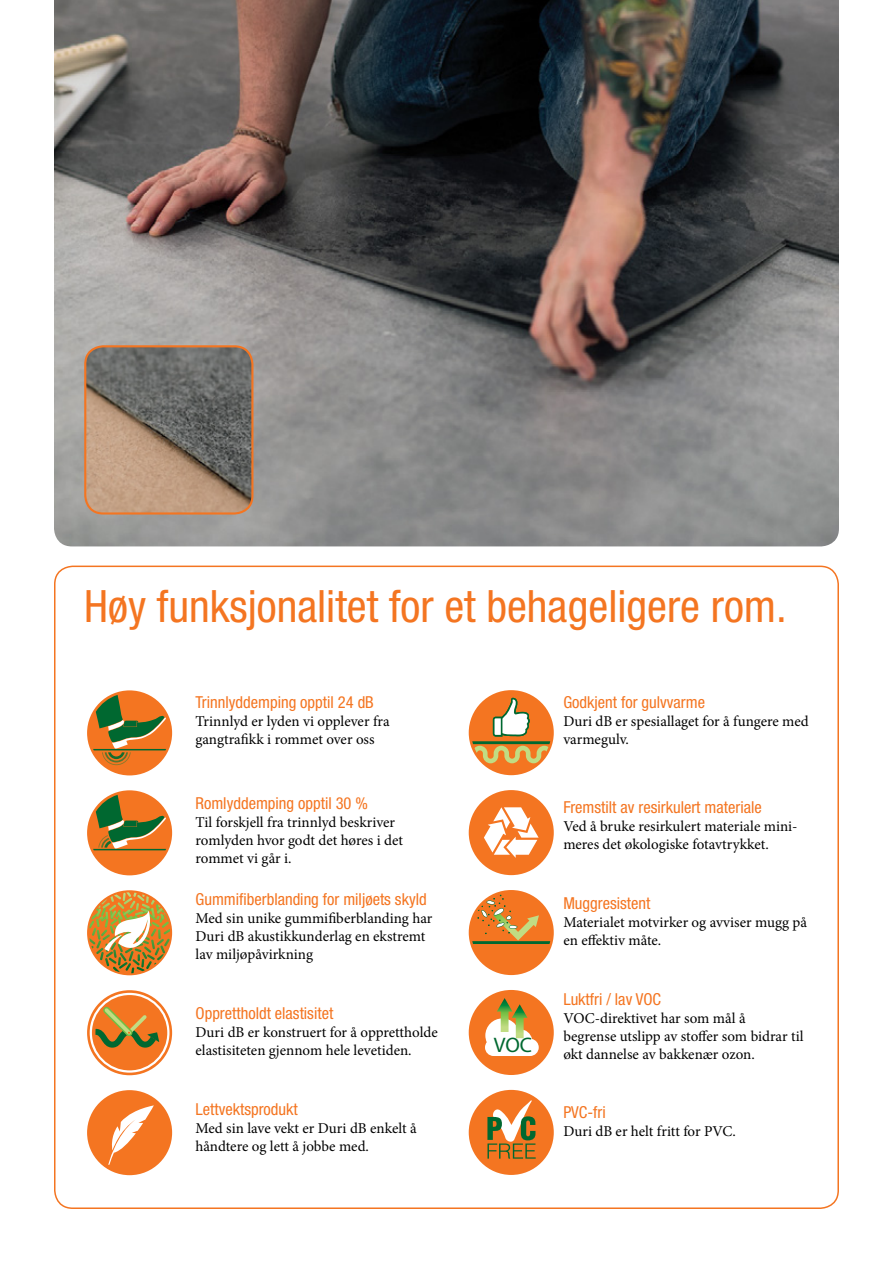
<style>
.page{position:relative;width:893px;height:1263px;background:#fff}
.page>*{position:absolute;margin:0;border:0;box-sizing:border-box;transform-origin:0 0}
.t1{font:condensed 44.7px "Helvetica Neue";color:#f47521}
.t2{font:900 condensed 21px "Helvetica LT Std";color:#006830}
.t3{font:condensed 16.5px "Helvetica Neue";color:#f47521}
.t4{font:15px/18px "Minion Pro";color:#000}
</style>
<div class="page">
<div style="left:87px;top:690px;width:85px;height:85px;background:#f47521;border-radius:50%"></div>
<svg style="left:93px;top:695px;width:73px;height:70px"></svg>
<svg style="left:87px;top:990px;width:85px;height:85px"></svg>
<svg style="left:90px;top:993px;width:80px;height:80px"></svg>
<div style="left:87px;top:790px;width:85px;height:85px;background:#f47521;border-radius:50%"></div>
<svg style="left:93px;top:795px;width:73px;height:55px"></svg>
<div style="left:87px;top:1090px;width:85px;height:85px;background:#f47521;border-radius:50%"></div>
<svg style="left:108px;top:1105px;width:46px;height:60px"></svg>
<svg style="left:87px;top:890px;width:85px;height:85px"></svg>
<svg style="left:91px;top:892px;width:77px;height:65px"></svg>
<div style="left:469px;top:890px;width:85px;height:85px;background:#f47521;border-radius:50%"></div>
<svg style="left:471px;top:893px;width:80px;height:51px"></svg>
<div style="left:469px;top:990px;width:85px;height:85px;background:#f47521;border-radius:50%"></div>
<svg style="left:485px;top:998px;width:54px;height:58px"></svg>
<div style="left:469px;top:690px;width:85px;height:85px;background:#f47521;border-radius:50%"></div>
<svg style="left:471px;top:698px;width:80px;height:65px"></svg>
<div style="left:469px;top:1090px;width:85px;height:85px;background:#f47521;border-radius:50%"></div>
<svg style="left:487px;top:1100px;width:49px;height:58px"></svg>
<div style="left:469px;top:790px;width:85px;height:85px;background:#f47521;border-radius:50%"></div>
<svg style="left:484px;top:807px;width:55px;height:51px"></svg>
<img style="left:54px;top:0;width:785px;height:546px">
<img style="left:85px;top:346px;width:167px;height:167px">
<div style="left:84px;top:345px;width:169px;height:169px;border:2px solid #f47521;border-radius:18px"></div>
<h1 class="t1" style="left:84px;top:580px;width:704px">Høy funksjonalitet for et behageligere rom.</h1>
<p class="t3" style="left:196px;top:693px;width:180px">Trinnlyddemping opptil 24 dB</p>
<p class="t4" style="left:196px;top:712px;width:196px">Trinnlyd er lyden vi opplever fra gangtrafikk i rommet over oss</p>
<p class="t3" style="left:196px;top:793px;width:174px">Romlyddemping opptil 30 %</p>
<p class="t4" style="left:196px;top:813px;width:209px">Til forskjell fra trinnlyd beskriver romlyden hvor godt det høres i det rommet vi går i.</p>
<p class="t3" style="left:196px;top:889px;width:233px">Gummifiberblanding for miljøets skyld</p>
<p class="t4" style="left:196px;top:909px;width:238px">Med sin unike gummifiberblanding har<br>Duri dB akustikkunderlag en ekstremt lav miljøpåvirkning</p>
<p class="t3" style="left:196px;top:1003px;width:139px">Opprettholdt elastisitet</p>
<p class="t4" style="left:196px;top:1023px;width:244px">Duri dB er konstruert for å opprettholde elastisiteten gjennom hele levetiden.</p>
<p class="t3" style="left:196px;top:1099px;width:104px">Lettvektsprodukt</p>
<p class="t4" style="left:196px;top:1119px;width:223px">Med sin lave vekt er Duri dB enkelt å håndtere og lett å jobbe med.</p>
<h2 class="t2" style="left:494px;top:1032px;width:40px">VOC</h2>
<p class="t3" style="left:563px;top:693px;width:143px">Godkjent for gulvvarme</p>
<p class="t4" style="left:563px;top:712px;width:247px">Duri dB er spesiallaget for å fungere med varmegulv.</p>
<p class="t3" style="left:563px;top:798px;width:200px">Fremstilt av resirkulert materiale</p>
<p class="t4" style="left:563px;top:817px;width:236px">Ved å bruke resirkulert materiale mini&shy;meres det økologiske fotavtrykket.</p>
<p class="t3" style="left:563px;top:894px;width:89px">Muggresistent</p>
<p class="t4" style="left:563px;top:913px;width:245px">Materialet motvirker og avviser mugg på en effektiv måte.</p>
<p class="t3" style="left:563px;top:990px;width:99px">Luktfri / lav VOC</p>
<p class="t4" style="left:563px;top:1009px;width:242px">VOC-direktivet har som mål å<br>begrense utslipp av stoffer som bidrar til økt dannelse av bakkenær ozon.</p>
<p class="t3" style="left:563px;top:1102px;width:44px">PVC-fri</p>
<p class="t4" style="left:563px;top:1122px;width:174px">Duri dB er helt fritt for PVC.</p>
</div>
